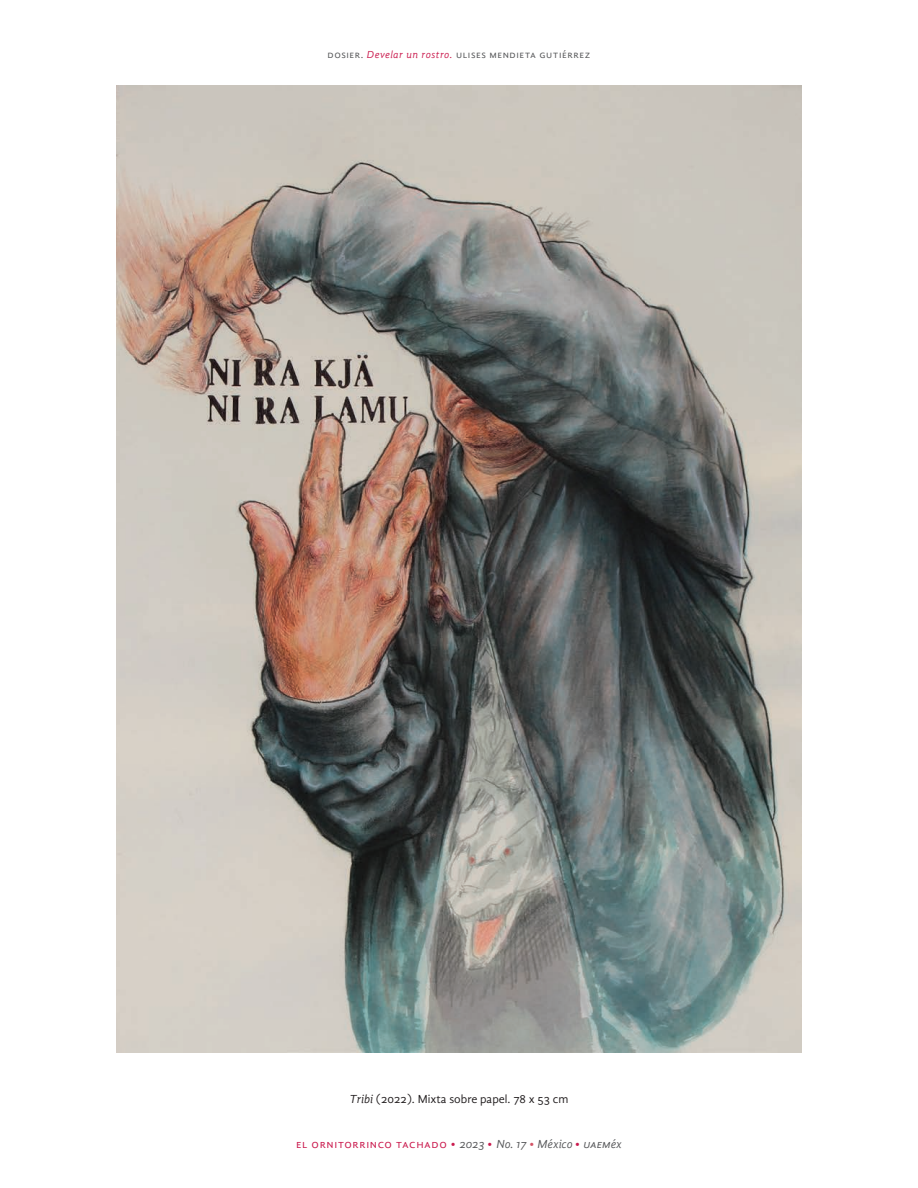
<style>
.page{position:relative;width:918px;height:1188px;background:#fff}
.page>*{position:absolute;margin:0;border:0;box-sizing:border-box;transform-origin:0 0}
.t1{font:12px "Gandhi Sans";letter-spacing:.05em;color:#ca1b4e}
.t2{font:12px "Gandhi Sans";color:#231f20}
.t3{font:10.5px "Gandhi Sans";letter-spacing:.05em;color:#57585a}
.s1{font-style:italic;color:#ca1b4e}
.s2{font-style:italic}
.s3{font-style:italic;color:#57585a}
.s4{color:#d35466}
</style>
<div class="page">
<img style="left:116px;top:86px;width:686px;height:967px">
<p class="t3" style="left:328px;top:48px;width:264px">Dosier. <span class="s1">Develar un rostro.</span> Ulises Mendieta Gutiérrez</p>
<p class="t2" style="left:350px;top:1092px;width:220px"><span class="s2">Tribi</span> (2022)<span class="s2">.</span> Mixta sobre papel. 78 x 53 cm</p>
<p class="t1" style="left:296px;top:1137px;width:327px">el ornitorrinco tachad o • <span class="s3">2023</span> • <span class="s3">No. 17</span> <span class="s4">•</span> <span class="s3">México</span> • <span class="s3">uaeméx</span></p>
</div>
